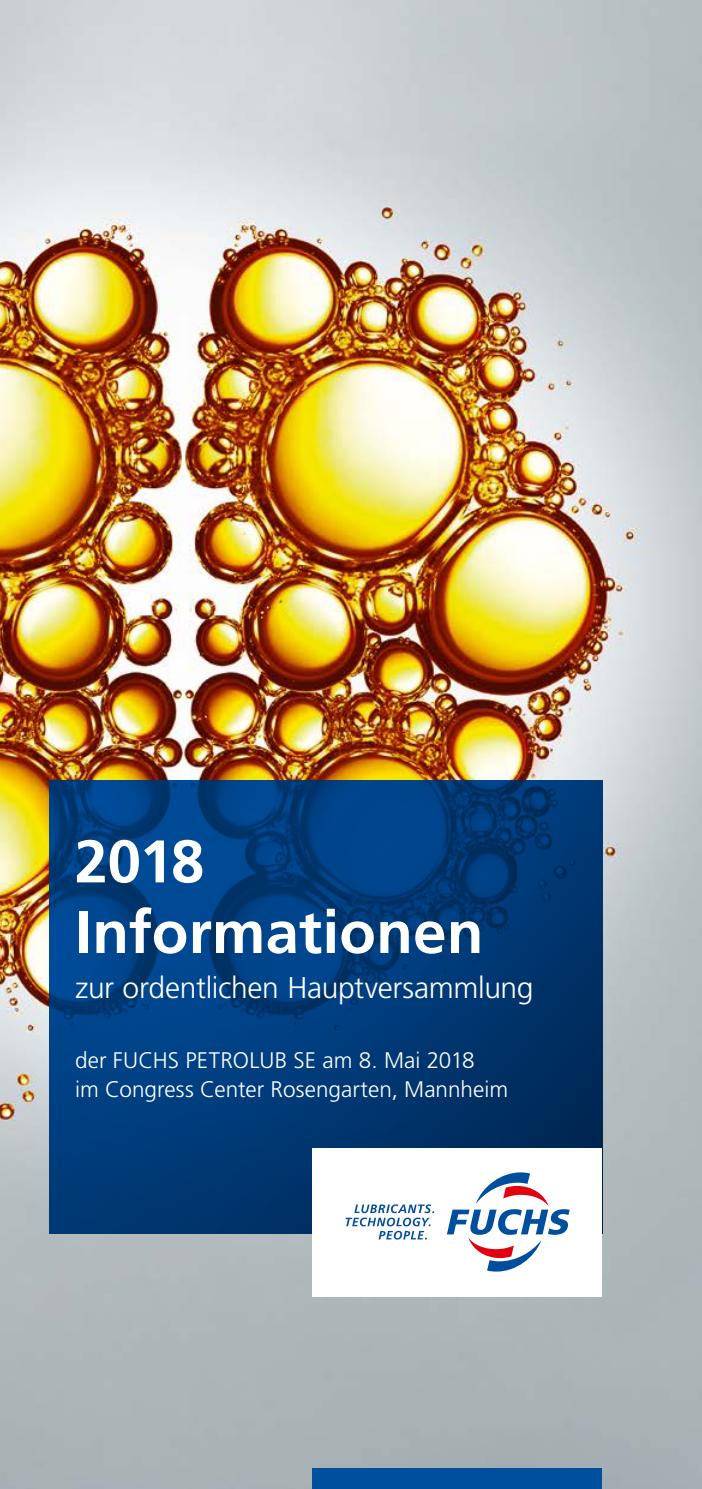
<style>
.page{position:relative;width:702px;height:1489px;background:#fff}
.page>*{position:absolute;margin:0;border:0;box-sizing:border-box;transform-origin:0 0}
.t1{font:700 60px "Frutiger LT Std";color:#fff}
.t2{font:300 30px "Frutiger LT Std";letter-spacing:-.01em;color:#fff}
.t3{font:300 22.5px/28.8px "Frutiger LT Std";color:#fff}
</style>
<div class="page">
<img style="left:0;top:0;width:702px;height:1488px">
<svg style="left:50px;top:780px;width:552px;height:453px;background:#003b79"></svg>
<div style="left:313px;top:1468px;width:289px;height:20px;background:#004e9e"></div>
<div style="left:313px;top:1147px;width:289px;height:149px;background:#fff"></div>
<svg style="left:345px;top:1204px;width:89px;height:35px"></svg>
<svg style="left:447px;top:1172px;width:123px;height:99px"></svg>
<h1 class="t1" style="left:74px;top:826px;width:131px">2018</h1>
<h1 class="t1" style="left:75px;top:896px;width:410px">Informationen</h1>
<h2 class="t2" style="left:75px;top:970px;width:460px">zur ordentlichen Hauptversammlung</h2>
<p class="t3" style="left:75px;top:1046px;width:434px">der FUCHS PETROLUB SE am 8. Mai 2018<br>im Congress Center Rosengarten, Mannheim</p>
</div>
